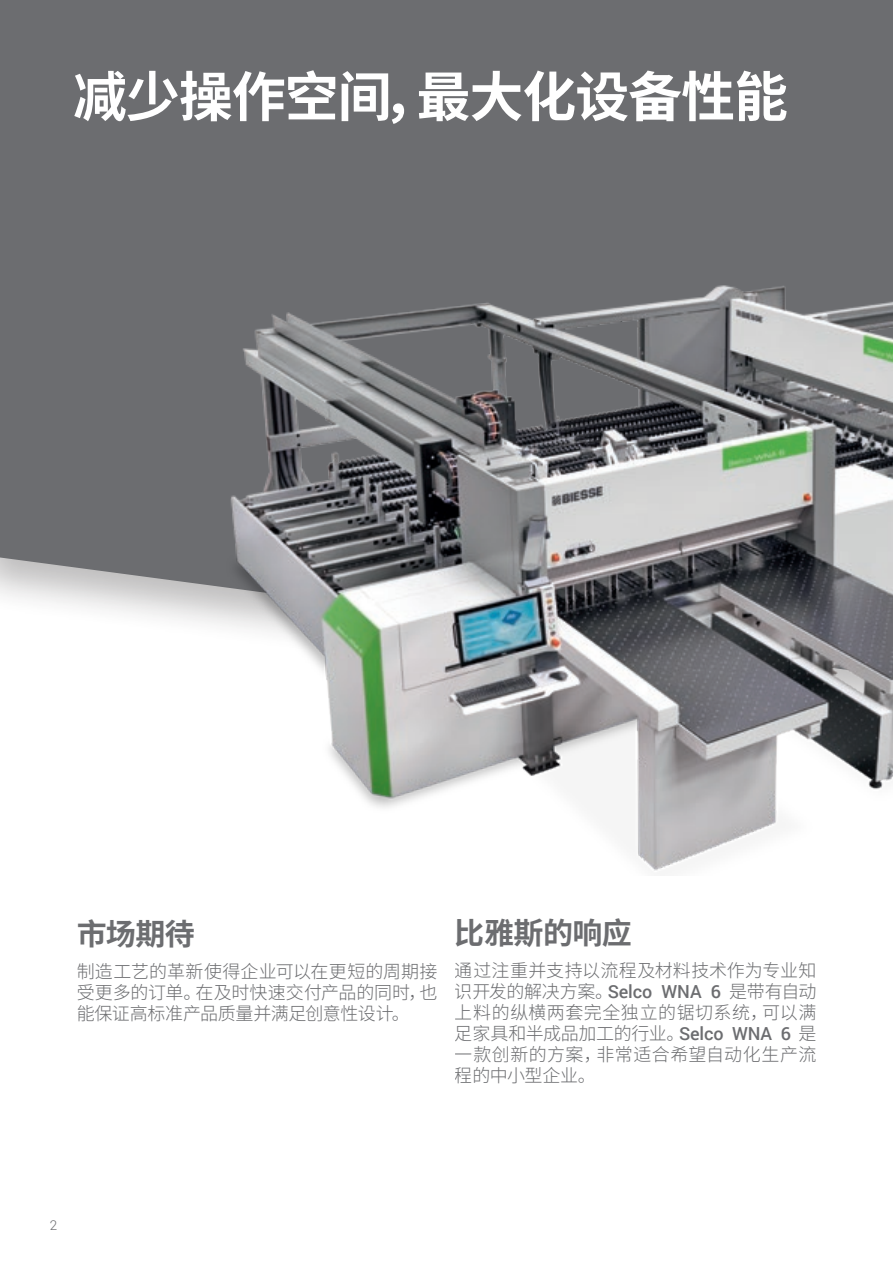
<style>
.page{position:relative;width:893px;height:1263px;background:#fff}
.page>*{position:absolute;margin:0;border:0;box-sizing:border-box;transform-origin:0 0}
.t1{font:700 54px "Noto Sans CJ Ksc";letter-spacing:-.02em;color:#fff}
.t2{font:700 30px "Noto Sans CJ Ksc";letter-spacing:-.02em;color:#6c6d70}
.t3{font:300 18px/21px "Noto Sans CJ Ksc";letter-spacing:-.01em;color:#6c6d70;text-align:justify}
.t4{font:300 13.5px "Roboto";color:#6c6d70}
.s1{font-family:"Roboto";font-weight:500}
</style>
<div class="page">
<div style="left:0;top:0;width:893px;height:624px;background:#6c6d70"></div>
<img style="left:218px;top:227px;width:675px;height:644px">
<p class="t1" style="left:73px;top:66px;width:716px">减少操作空间，最大化设备性能</p>
<h2 class="t2" style="left:77px;top:917px;width:120px">市场期待</h2>
<p class="t3" style="left:77px;top:962px;width:362px">制造工艺的革新使得企业可以在更短的周期接受更多的订单。在及时快速交付产品的同时，也能保证高标准产品质量并满足创意性设计。</p>
<h2 class="t2" style="left:455px;top:916px;width:178px">比雅斯的响应</h2>
<p class="t3" style="left:455px;top:960px;width:363px">通过注重并支持以流程及材料技术作为专业知识开发的解决方案。<span class="s1">Selco WNA 6</span> 是带有自动上料的纵横两套完全独立的锯切系统，可以满足家具和半成品加工的行业。<span class="s1">Selco WNA 6</span> 是一款创新的方案，非常适合希望自动化生产流程的中小型企业。</p>
<p class="t4" style="left:50px;top:1215px;width:9px">2</p>
</div>
